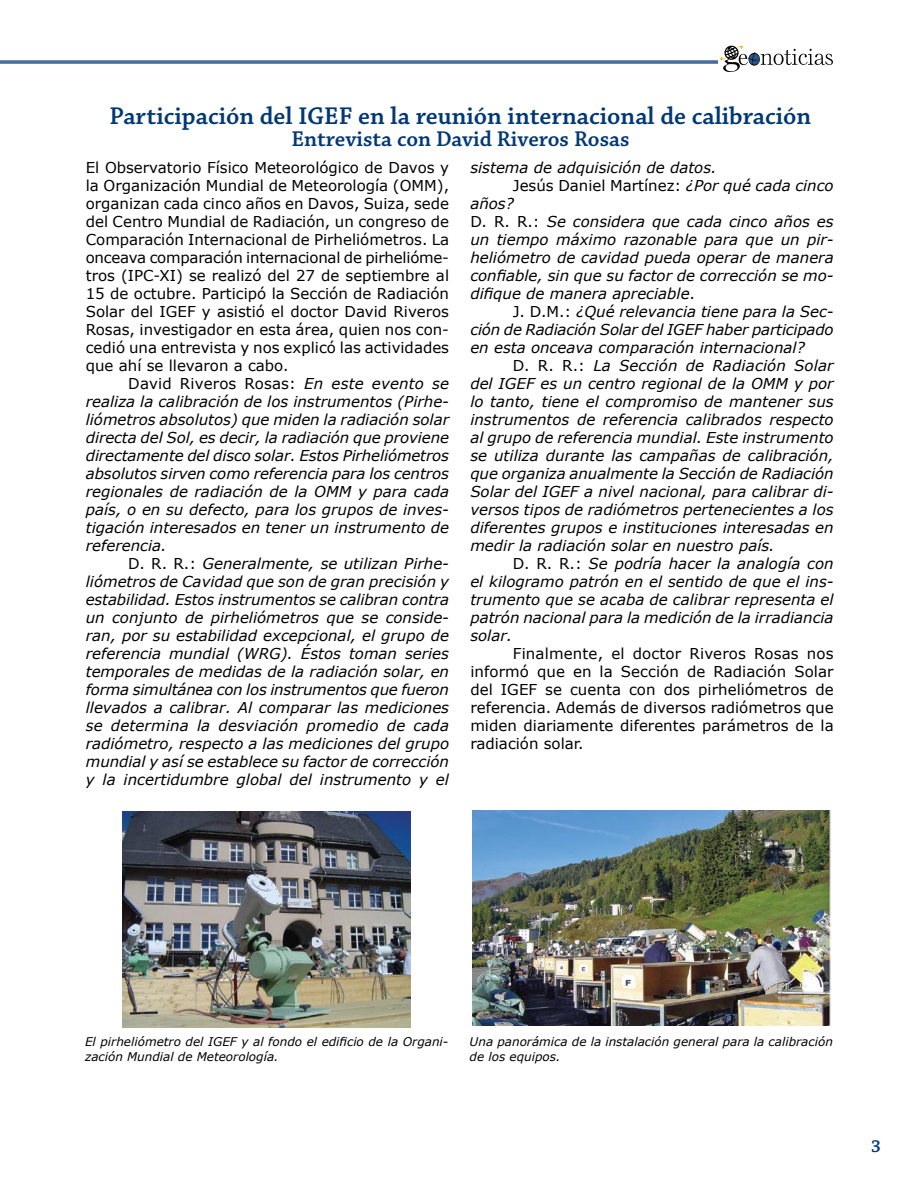
<style>
.page{position:relative;width:918px;height:1188px;background:#fff}
.page>*{position:absolute;margin:0;border:0;box-sizing:border-box;transform-origin:0 0}
.t1{font:600 25.5px "Chaparral Pro";color:#003876}
.t2{font:600 22.5px "Chaparral Pro";color:#003876}
.t3{font:600 18px "Chaparral Pro";color:#003876}
.t4{font:italic 15px/18px "Verdana";color:#000;text-align:justify}
.t5{font:15px/18px "Verdana";color:#000;text-align:justify}
.t6{font:italic 12px/15px "Verdana";color:#000}
.s1{font-style:normal}
.s2{font-style:italic}
</style>
<div class="page">
<hr style="left:0;top:61px;width:718px;height:1px;background:#003876">
<hr style="left:0;top:62px;width:718px;height:1px;background:#003876">
<hr style="left:0;top:63px;width:718px;height:1px;background:#003876">
<svg style="left:720px;top:45px;width:113px;height:27px"></svg>
<img style="left:123px;top:812px;width:288px;height:215px">
<img style="left:472px;top:810px;width:358px;height:216px">
<h1 class="t1" style="left:110px;top:101px;width:703px">Participación del IGEF en la reunión internacional de calibración</h1>
<h2 class="t2" style="left:291px;top:126px;width:340px">Entrevista con David Riveros Rosas</h2>
<p class="t5" style="left:86px;top:158px;width:365px">El Observatorio Físico Meteorológico de Davos y la Organización Mundial de Meteorología (OMM), organizan cada cinco años en Davos, Suiza, sede del Centro Mundial de Radiación, un congreso de Comparación Internacional de Pirheliómetros. La onceava comparación internacional de pirhelióme&shy;tros (IPC-XI) se realizó del 27 de septiembre al 15 de octubre. Participó la Sección de Radiación Solar del IGEF y asistió el doctor David Riveros Rosas, investigador en esta área, quien nos con&shy;cedió una entrevista y nos explicó las actividades que ahí se llevaron a cabo.</p>
<p class="t4" style="left:86px;top:374px;width:365px;text-indent:43px"><span class="s1">David Riveros Rosas:</span> En este evento se realiza la calibración de los instrumentos (Pirhe&shy;liómetros absolutos) que miden la radiación solar directa del Sol, es decir, la radiación que proviene directamente del disco solar. Estos Pirheliómetros absolutos sirven como referencia para los centros regionales de radiación de la OMM y para cada país, o en su defecto, para los grupos de inves&shy;tigación interesados en tener un instrumento de referencia.</p>
<p class="t4" style="left:86px;top:554px;width:365px;text-indent:43px"><span class="s1">D. R. R.:</span> Generalmente, se utilizan Pirhe&shy;liómetros de Cavidad que son de gran precisión y estabilidad. Estos instrumentos se calibran contra un conjunto de pirheliómetros que se conside&shy;ran, por su estabilidad excepcional, el grupo de referencia mundial (WRG). Éstos toman series temporales de medidas de la radiación solar, en forma simultánea con los instrumentos que fueron llevados a calibrar. Al comparar las mediciones se determina la desviación promedio de cada radiómetro, respecto a las mediciones del grupo mundial y así se establece su factor de corrección y la incertidumbre global del instrumento y el</p>
<p class="t4" style="left:470px;top:158px;width:248px">sistema de adquisición de datos.</p>
<p class="t5" style="left:513px;top:176px;width:322px">Jesús Daniel Martínez: <span class="s2">¿Por qué cada cinco</span></p>
<p class="t4" style="left:470px;top:194px;width:45px">años?</p>
<p class="t4" style="left:470px;top:212px;width:365px"><span class="s1">D. R. R.:</span> Se considera que cada cinco años es</p>
<p class="t4" style="left:470px;top:230px;width:365px">un tiempo máximo razonable para que un pir-</p>
<p class="t4" style="left:470px;top:248px;width:365px">heliómetro de cavidad pueda operar de manera</p>
<p class="t4" style="left:470px;top:266px;width:365px">confiable, sin que su factor de corrección se mo-</p>
<p class="t4" style="left:470px;top:284px;width:226px">difique de manera apreciable<span class="s1">.</span></p>
<p class="t4" style="left:513px;top:302px;width:322px"><span class="s1">J. D.M.:</span> ¿Qué relevancia tiene para la Sec-</p>
<p class="t4" style="left:470px;top:320px;width:365px">ción de Radiación Solar del IGEF haber participado</p>
<p class="t4" style="left:470px;top:338px;width:336px">en esta onceava comparación internacional?</p>
<p class="t4" style="left:513px;top:356px;width:322px"><span class="s1">D. R. R.:</span> La Sección de Radiación Solar</p>
<p class="t4" style="left:470px;top:374px;width:365px">del IGEF es un centro regional de la OMM y por</p>
<p class="t4" style="left:470px;top:392px;width:365px">lo tanto, tiene el compromiso de mantener sus</p>
<p class="t4" style="left:470px;top:410px;width:365px">instrumentos de referencia calibrados respecto</p>
<p class="t4" style="left:470px;top:428px;width:365px">al grupo de referencia mundial. Este instrumento</p>
<p class="t4" style="left:470px;top:446px;width:365px">se utiliza durante las campañas de calibración,</p>
<p class="t4" style="left:470px;top:464px;width:365px">que organiza anualmente la Sección de Radiación</p>
<p class="t4" style="left:470px;top:482px;width:365px">Solar del IGEF a nivel nacional, para calibrar di-</p>
<p class="t4" style="left:470px;top:500px;width:365px">versos tipos de radiómetros pertenecientes a los</p>
<p class="t4" style="left:470px;top:518px;width:365px">diferentes grupos e instituciones interesadas en</p>
<p class="t4" style="left:470px;top:536px;width:306px">medir la radiación solar en nuestro país.</p>
<p class="t4" style="left:513px;top:554px;width:322px"><span class="s1">D. R. R.:</span> Se podría hacer la analogía con</p>
<p class="t4" style="left:470px;top:572px;width:365px">el kilogramo patrón en el sentido de que el ins-</p>
<p class="t4" style="left:470px;top:590px;width:365px">trumento que se acaba de calibrar representa el</p>
<p class="t4" style="left:470px;top:608px;width:365px">patrón nacional para la medición de la irradiancia</p>
<p class="t4" style="left:470px;top:626px;width:43px">solar.</p>
<p class="t5" style="left:470px;top:644px;width:365px;text-indent:43px">Finalmente, el doctor Riveros Rosas nos informó que en la Sección de Radiación Solar del IGEF se cuenta con dos pirheliómetros de referencia. Además de diversos radiómetros que miden diariamente diferentes parámetros de la radiación solar.</p>
<p class="t6" style="left:85px;top:1033px;width:365px">El pirheliómetro del IGEF y al fondo el edificio de la Organi&shy;zación Mundial de Meteorología.</p>
<p class="t6" style="left:470px;top:1033px;width:365px">Una panorámica de la instalación general para la calibración de los equipos.</p>
<p class="t3" style="left:871px;top:1136px;width:11px">3</p>
</div>
